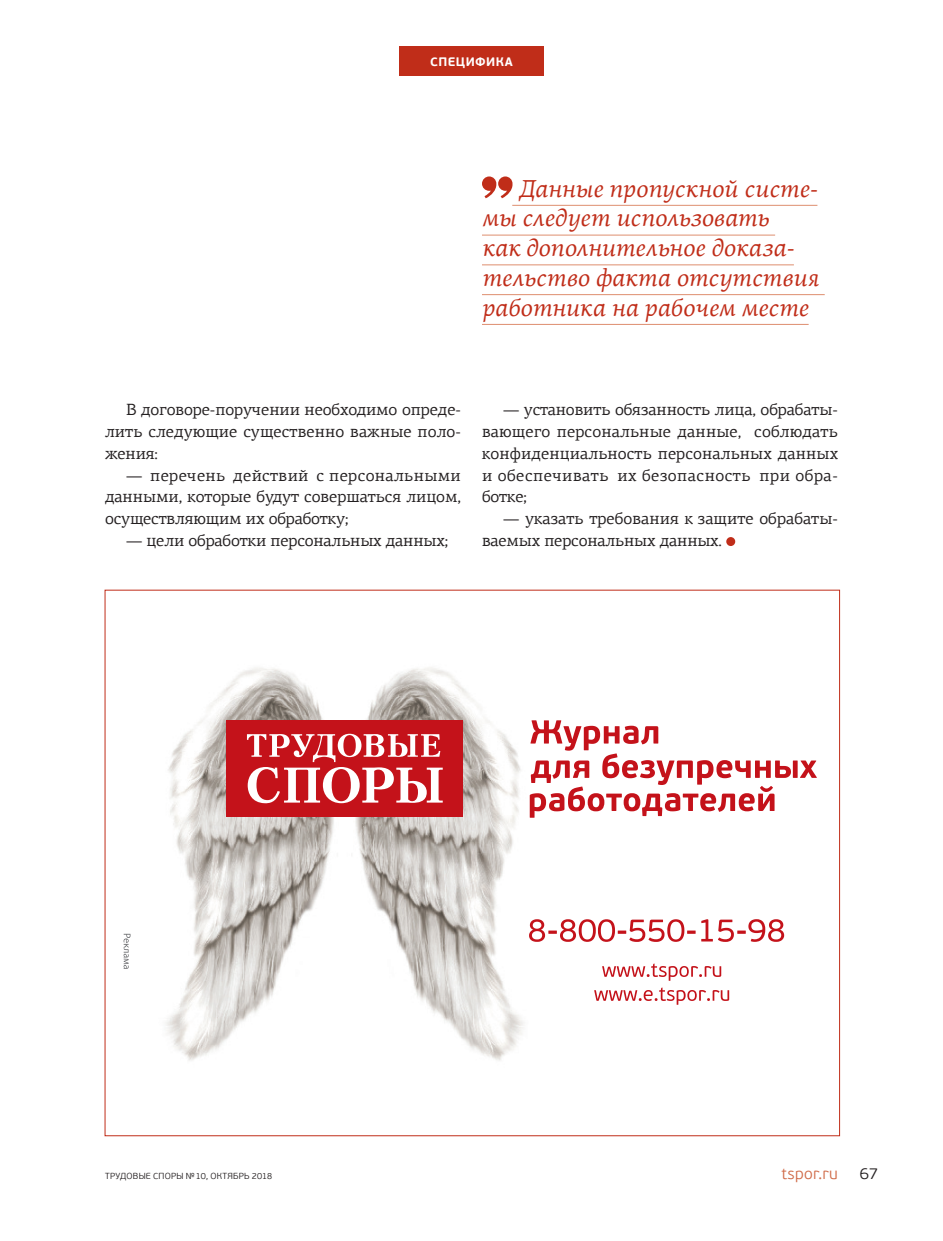
<style>
.page{position:relative;width:943px;height:1241px;background:#fff}
.page>*{position:absolute;margin:0;border:0;box-sizing:border-box;transform-origin:0 0}
._13_1_Алярм_текст{font:italic 24.5px/29.8px "PF Agora Serif Pro";color:#c02d19}
._3_0_текст{font:16.28px/21.9px "PF Agora Serif Pro";letter-spacing:-.005em;color:#231f20;text-align:justify}
.t1{font:300 15.75px "PF Beau Sans Pro";letter-spacing:.02em;color:#d06b48}
.t2{font:300 15.75px "PF Beau Sans Pro";color:#231f20}
.t3{font:700 12.25px "PF Beau Sans Pro";letter-spacing:.035em;color:#fff}
.t4{font:300 8.75px "PF Beau Sans Pro";letter-spacing:.025em;color:#231f20}
</style>
<div class="page">
<div style="left:399px;top:46px;width:144px;height:30px;background:#c02d19"></div>
<div style="left:726px;top:537px;width:9px;height:9px;background:#c02d19;border-radius:50%"></div>
<hr style="left:512px;top:205px;width:305px;height:1px;background:#de8e6f">
<hr style="left:482px;top:235px;width:293px;height:1px;background:#de8e6f">
<hr style="left:482px;top:264px;width:312px;height:1px;background:#de8e6f">
<hr style="left:482px;top:294px;width:342px;height:1px;background:#de8e6f">
<hr style="left:482px;top:324px;width:326px;height:1px;background:#de8e6f">
<svg style="left:482px;top:176px;width:30px;height:22px"></svg>
<img style="left:165px;top:667px;width:376px;height:394px">
<svg style="left:124px;top:933px;width:6px;height:35px"></svg>
<svg style="left:529px;top:720px;width:287px;height:97px"></svg>
<svg style="left:602px;top:963px;width:119px;height:17px"></svg>
<svg style="left:594px;top:987px;width:135px;height:17px"></svg>
<svg style="left:529px;top:919px;width:166px;height:22px"></svg>
<svg style="left:701px;top:919px;width:83px;height:22px"></svg>
<div style="left:227px;top:720px;width:236px;height:96px;background:#c4121a"></div>
<svg style="left:247px;top:733px;width:196px;height:70px"></svg>
<p class="t3" style="left:430px;top:54px;width:84px">СПЕЦИФИКА</p>
<p class="_13_1_Алярм_текст" style="left:482px;top:173px;width:338px;text-indent:36px">Данные пропускной систе&shy;мы следует использовать<br>как дополнительное доказа&shy;тельство факта отсутствия работника на рабочем месте</p>
<p class="_3_0_текст" style="left:105px;top:398px;width:357px;text-indent:21px">В договоре-поручении необходимо опреде&shy;лить следующие существенно важные поло&shy;жения:</p>
<p class="_3_0_текст" style="left:105px;top:464px;width:357px;text-indent:21px">— перечень действий с персональными данными, которые будут совершаться лицом, осуществляющим их обработку;</p>
<p class="_3_0_текст" style="left:126px;top:529px;width:323px">— цели обработки персональных данных;</p>
<p class="_3_0_текст" style="left:482px;top:398px;width:357px;text-indent:21px">— установить обязанность лица, обрабаты&shy;вающего персональные данные, соблюдать конфиденциальность персональных данных и обеспечивать их безопасность при обра&shy;ботке;</p>
<p class="_3_0_текст" style="left:482px;top:507px;width:357px;text-indent:21px">— указать требования к защите обрабаты&shy;ваемых персональных данных.</p>
<p class="t4" style="left:105px;top:1171px;width:169px">ТРУДОВЫЕ СПОРЫ №10, ОКТЯБРЬ 2018</p>
<p class="t1" style="left:781px;top:1164px;width:58px">tspor.ru</p>
<p class="t2" style="left:859px;top:1164px;width:20px">67</p>
</div>
